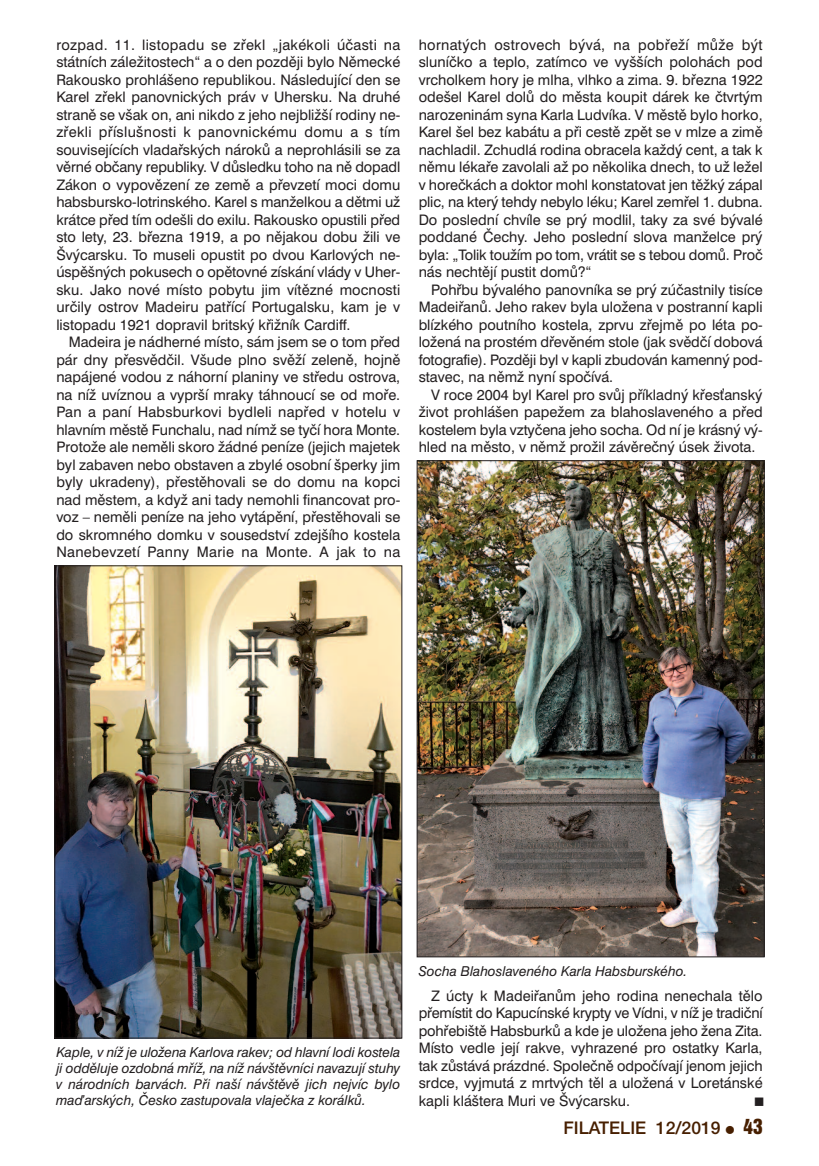
<style>
.page{position:relative;width:819px;height:1166px;background:#fff}
.page>*{position:absolute;margin:0;border:0;box-sizing:border-box;transform-origin:0 0}
.t1{font:17.5px "Helvetica E A";color:#471f00}
.t2{font:14.53px/17.5px "Swiss 721 BTCE";color:#231f20;text-align:justify}
.t3{font:14.53px "Wingdings";color:#231f20}
.t4{font:italic 13.65px/16.3px "Swiss 721 BTCE";color:#231f20;text-align:justify}
.s1{font-size:14px}
.s2{font-family:"Helvetica Inserat E";font-size:19.25px}
</style>
<div class="page">
<img style="left:419px;top:462px;width:343px;height:493px">
<img style="left:57px;top:568px;width:343px;height:468px">
<p class="t2" style="left:56px;top:37px;width:345px">rozpad. 11. listopadu se zřekl „jakékoli účasti na státních záležitostech“ a o den později bylo Německé Rakousko prohlášeno republikou. Následující den se Karel zřekl panovnických práv v Uhersku. Na druhé straně se však on, ani nikdo z jeho nejbližší rodiny ne&shy;zřekli příslušnosti k panovnickému domu a s tím souvisejících vladařských nároků a neprohlásili se za věrné občany republiky. V důsledku toho na ně dopadl Zákon o vypovězení ze země a převzetí moci domu habsbursko-lotrinského. Karel s manželkou a dětmi už krátce před tím odešli do exilu. Rakousko opustili před sto lety, 23. března 1919, a po nějakou dobu žili ve Švýcarsku. To museli opustit po dvou Karlových ne&shy;úspěšných pokusech o opětovné získání vlády v Uher&shy;sku. Jako nové místo pobytu jim vítězné mocnosti určily ostrov Madeiru patřící Portugalsku, kam je v listopadu 1921 dopravil britský křižník Cardiff.</p>
<p class="t2" style="left:56px;top:335px;width:345px;text-indent:12px">Madeira je nádherné místo, sám jsem se o tom před pár dny přesvědčil. Všude plno svěží zeleně, hojně napájené vodou z náhorní planiny ve středu ostrova, na níž uvíznou a vyprší mraky táhnoucí se od moře.<br>Pan a paní Habsburkovi bydleli napřed v hotelu v hlavním městě Funchalu, nad nímž se tyčí hora Monte.<br>Protože ale neměli skoro žádné peníze (jejich majetek byl zabaven nebo obstaven a zbylé osobní šperky jim byly ukradeny), přestěhovali se do domu na kopci nad městem, a když ani tady nemohli financovat pro&shy;voz – neměli peníze na jeho vytápění, přestěhovali se do skromného domku v sousedství zdejšího kostela Nanebevzetí Panny Marie na Monte. A jak to na</p>
<p class="t2" style="left:418px;top:37px;width:345px">hornatých ostrovech bývá, na pobřeží může být sluníčko a teplo, zatímco ve vyšších polohách pod vrcholkem hory je mlha, vlhko a zima. 9. března 1922 odešel Karel dolů do města koupit dárek ke čtvrtým narozeninám syna Karla Ludvíka. V městě bylo horko, Karel šel bez kabátu a při cestě zpět se v mlze a zimě nachladil. Zchudlá rodina obracela každý cent, a tak k němu lékaře zavolali až po několika dnech, to už ležel v horečkách a doktor mohl konstatovat jen těžký zápal plic, na který tehdy nebylo léku; Karel zemřel 1. dubna.<br>Do poslední chvíle se prý modlil, taky za své bývalé poddané Čechy. Jeho poslední slova manželce prý byla: „Tolik toužím po tom, vrátit se s tebou domů. Proč nás nechtějí pustit domů?“</p>
<p class="t2" style="left:418px;top:282px;width:345px;text-indent:12px">Pohřbu bývalého panovníka se prý zúčastnily tisíce Madeiřanů. Jeho rakev byla uložena v postranní kapli blízkého poutního kostela, zprvu zřejmě po léta po&shy;ložená na prostém dřevěném stole (jak svědčí dobová fotografie). Později byl v kapli zbudován kamenný pod&shy;stavec, na němž nyní spočívá.</p>
<p class="t2" style="left:418px;top:387px;width:345px;text-indent:12px">V roce 2004 byl Karel pro svůj příkladný křesťanský život prohlášen papežem za blahoslaveného a před kostelem byla vztyčena jeho socha. Od ní je krásný vý&shy;hled na město, v němž prožil závěrečný úsek života.</p>
<p class="t4" style="left:56px;top:1045px;width:345px">Kaple, v níž je uložena Karlova rakev; od hlavní lodi kostela ji odděluje ozdobná mříž, na níž návštěvníci navazují stuhy v národních barvách. Při naší návštěvě jich nejvíc bylo maďarských, Česko zastupovala vlaječka z korálků.</p>
<p class="t4" style="left:418px;top:964px;width:270px">Socha Blahoslaveného Karla Habsburského.</p>
<p class="t2" style="left:418px;top:988px;width:345px;text-indent:12px">Z úcty k Madeiřanům jeho rodina nenechala tělo přemístit do Kapucínské krypty ve Vídni, v níž je tradiční pohřebiště Habsburků a kde je uložena jeho žena Zita.<br>Místo vedle její rakve, vyhrazené pro ostatky Karla, tak zůstává prázdné. Společně odpočívají jenom jejich srdce, vyjmutá z mrtvých těl a uložená v Loretánské kapli kláštera Muri ve Švýcarsku.</p>
<p class="t3" style="left:753px;top:1093px;width:12px">■</p>
<p class="t1" style="left:563px;top:1117px;width:200px">FILATELIE 12/2019 <span class="s1">π</span> <span class="s2">43</span></p>
</div>
